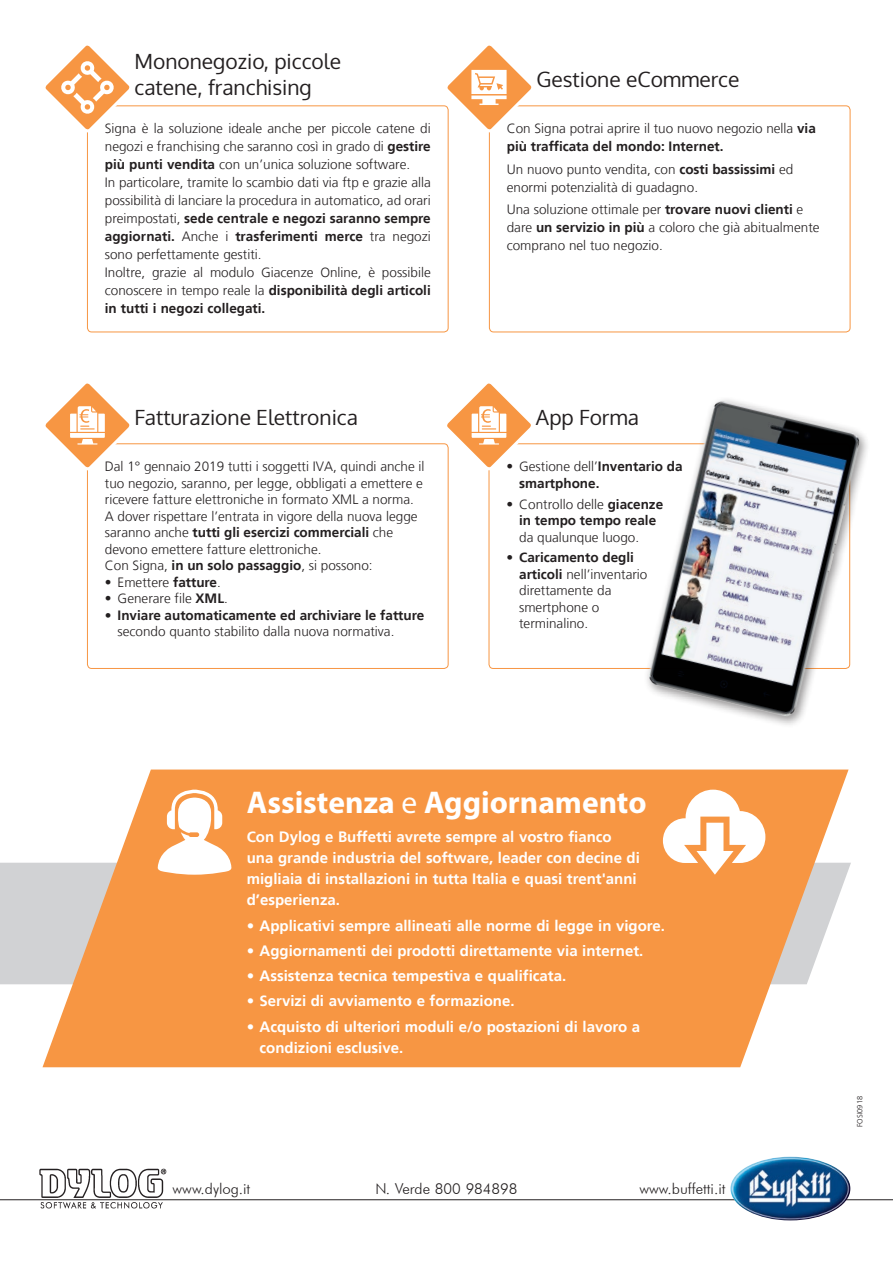
<style>
.page{position:relative;width:893px;height:1263px;background:#fff}
.page>*{position:absolute;margin:0;border:0;box-sizing:border-box;transform-origin:0 0}
.t1{font:700 31.5px "Myriad Pro";color:#fff}
.t2{font:21px/25.2px "Oxygen";color:#231f20}
.t3{font:700 15px/21px "Frutiger";color:#fff}
.t4{font:300 15px "Futura BT";color:#231f20}
.t5{font:300 13.5px/18px "Frutiger";color:#231f20}
.t6{font:700 13.5px/16.5px "Frutiger";color:#231f20}
.t7{font:300 7.5px "Frutiger";color:#231f20}
.s1{font-weight:700}
.s2{font-weight:300}
.s3{font-weight:400}
</style>
<div class="page">
<hr style="left:0;top:1199px;width:893px;height:1px;background:#231f20">
<img style="left:730px;top:1157px;width:120px;height:63px">
<img style="left:40px;top:1169px;width:127px;height:39px">
<div style="left:0;top:863px;width:851px;height:121px;background:#d1d2d4"></div>
<svg style="left:43px;top:769px;width:806px;height:298px;background:#f5a35c"></svg>
<svg style="left:157px;top:789px;width:75px;height:86px"></svg>
<svg style="left:663px;top:790px;width:102px;height:85px"></svg>
<div style="left:87px;top:443px;width:361px;height:226px;border:1px solid #f79643;border-radius:4px"></div>
<svg style="left:45px;top:383px;width:89px;height:92px"></svg>
<div style="left:489px;top:105px;width:361px;height:227px;border:1px solid #f79643;border-radius:4px"></div>
<svg style="left:446px;top:45px;width:90px;height:92px"></svg>
<svg style="left:443px;top:383px;width:92px;height:92px"></svg>
<img style="left:636px;top:399px;width:231px;height:321px">
<div style="left:87px;top:105px;width:361px;height:227px;border:1px solid #f79643;border-radius:4px"></div>
<svg style="left:45px;top:45px;width:89px;height:92px"></svg>
<h2 class="t2" style="left:134px;top:49px;width:208px">Mononegozio, piccole catene, franchising</h2>
<p class="t5" style="left:105px;top:120px;width:327px">Signa è la soluzione ideale anche per piccole catene di negozi e franchising che saranno così in grado di <span class="s1">gestire più punti vendita</span> con un’unica soluzione software.<br>In particolare, tramite lo scambio dati via ftp e grazie alla possibilità di lanciare la procedura in automatico, ad orari preimpostati, <span class="s1">sede centrale e negozi saranno sempre aggiornati.</span> Anche i <span class="s1">trasferimenti merce</span> tra negozi sono perfettamente gestiti.<br>Inoltre, grazie al modulo Giacenze Online, è possibile conoscere in tempo reale la <span class="s1">disponibilità degli articoli in tutti i negozi collegati.</span></p>
<h2 class="t2" style="left:134px;top:405px;width:225px">Fatturazione Elettronica</h2>
<p class="t5" style="left:105px;top:459px;width:321px;line-height:16.5px">Dal 1° gennaio 2019 tutti i soggetti IVA, quindi anche il tuo negozio, saranno, per legge, obbligati a emettere e ricevere fatture elettroniche in formato XML a norma.<br>A dover rispettare l’entrata in vigore della nuova legge saranno anche <span class="s1">tutti gli esercizi commerciali</span> che devono emettere fatture elettroniche.<br>Con Signa, <span class="s1">in un solo passaggio</span>, si possono:</p>
<p class="t5" style="left:105px;top:573px;width:118px">• Emettere <span class="s1">fatture</span>.</p>
<p class="t5" style="left:105px;top:590px;width:124px">• Generare file <span class="s1">XML</span>.</p>
<p class="t6" style="left:105px;top:607px;width:321px">• Inviare automaticamente ed archiviare le fatture</p>
<p class="t5" style="left:118px;top:623px;width:278px">secondo quanto stabilito dalla nuova normativa.</p>
<h2 class="t2" style="left:536px;top:67px;width:205px">Gestione eCommerce</h2>
<p class="t5" style="left:507px;top:120px;width:311px">Con Signa potrai aprire il tuo nuovo negozio nella <span class="s1">via più trafficata del mondo: Internet.</span></p>
<p class="t5" style="left:507px;top:160px;width:288px">Un nuovo punto vendita, con <span class="s1">costi bassissimi</span> ed enormi potenzialità di guadagno.</p>
<p class="t5" style="left:507px;top:200px;width:314px">Una soluzione ottimale per <span class="s1">trovare nuovi clienti</span> e dare <span class="s1">un servizio in più</span> a coloro che già abitualmente comprano nel tuo negozio.</p>
<h2 class="t2" style="left:536px;top:405px;width:105px">App Forma</h2>
<p class="t6" style="left:519px;top:458px;width:165px;text-indent:-13px"><span class="s2">• Gestione dell’</span>Inventario da smartphone.</p>
<p class="t6" style="left:506px;top:496px;width:158px;text-align:center"><span class="s2">• Controllo delle</span> giacenze in tempo tempo reale</p>
<p class="t5" style="left:519px;top:528px;width:122px">da qualunque luogo.</p>
<p class="t5" style="left:519px;top:550px;width:130px;line-height:16.5px;text-indent:-13px"><span class="s1">• Caricamento degli articoli</span> nell’inventario direttamente da smertphone o terminalino.</p>
<h1 class="t1" style="left:247px;top:782px;width:401px">Assistenza <span class="s3">e</span> Aggiornamento</h1>
<p class="t3" style="left:247px;top:827px;width:395px">Con Dylog e Buffetti avrete sempre al vostro fianco una grande industria del software, leader con decine di migliaia di installazioni in tutta Italia e quasi trent'anni d’esperienza.</p>
<p class="t3" style="left:247px;top:915px;width:420px">• Applicativi sempre allineati alle norme di legge in vigore.</p>
<p class="t3" style="left:247px;top:940px;width:398px">• Aggiornamenti dei prodotti direttamente via internet.</p>
<p class="t3" style="left:247px;top:965px;width:321px">• Assistenza tecnica tempestiva e qualificata.</p>
<p class="t3" style="left:247px;top:991px;width:269px">• Servizi di avviamento e formazione.</p>
<p class="t3" style="left:259px;top:1016px;width:382px;text-indent:-13px">• Acquisto di ulteriori moduli e/o postazioni di lavoro a condizioni esclusive.</p>
<p class="t4" style="left:173px;top:1180px;width:79px">www.dylog.it</p>
<p class="t4" style="left:375px;top:1180px;width:144px">N. Verde 800 984898</p>
<p class="t4" style="left:639px;top:1180px;width:88px">www.buffetti.it</p>
<p class="t7" style="left:856px;top:1127px;width:32px;rotate:-90deg">FOSI0918</p>
</div>
